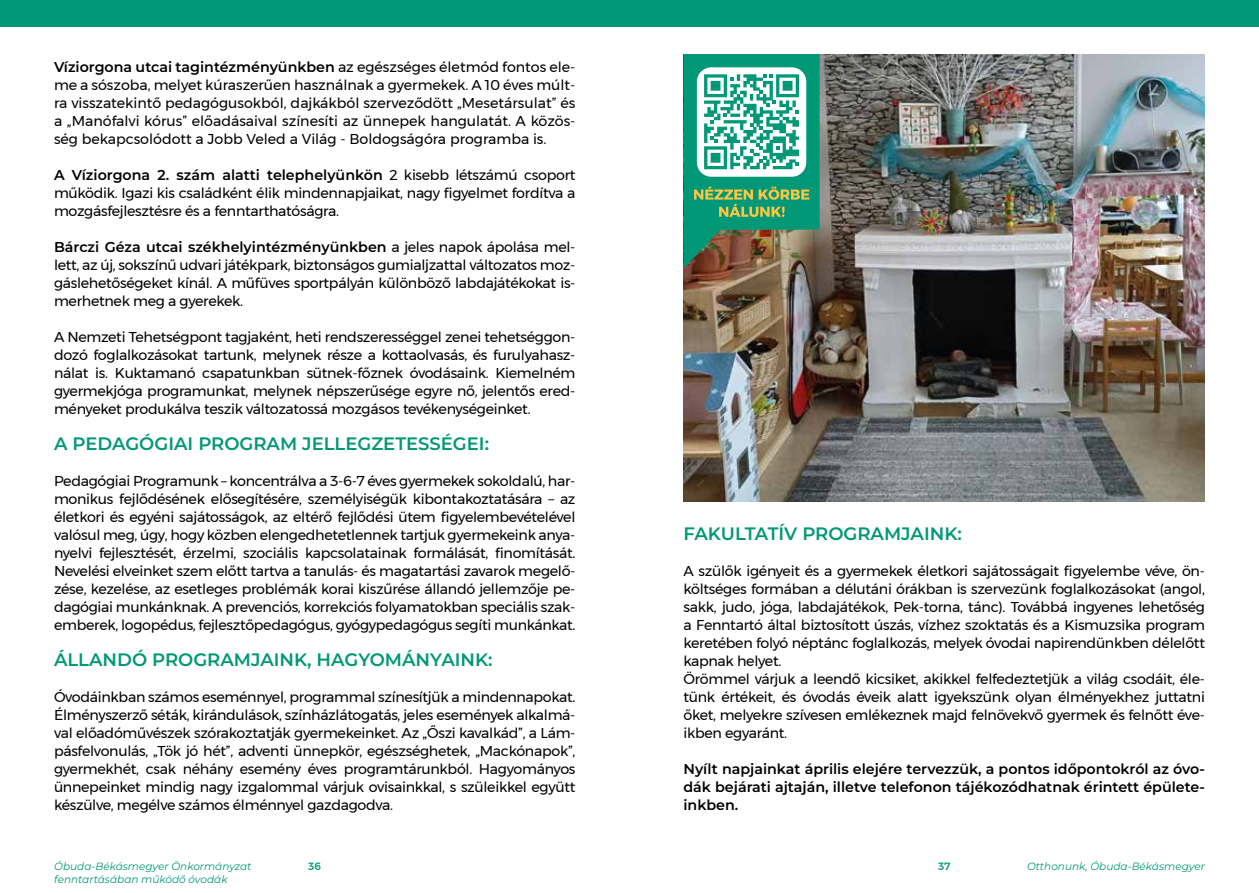
<style>
.page{position:relative;width:1259px;height:893px;background:#fff}
.page>*{position:absolute;margin:0;border:0;box-sizing:border-box;transform-origin:0 0}
.t1{font:100 18px "Montserrat";color:#009877}
.t2{font:14.25px/18px "Montserrat";letter-spacing:-.02em;color:#000;text-align:justify}
.t3{font:100 14.25px/18px "Montserrat";color:#000;text-align:justify}
.t4{font:italic 100 10.5px "Montserrat";color:#009877}
.t5{font:500 10.5px "Montserrat";color:#009877}
.s1{font-weight:100}
</style>
<div class="page">
<div style="left:0;top:0;width:1259px;height:26px;background:#009877"></div>
<img style="left:683px;top:54px;width:522px;height:448px">
<svg style="left:683px;top:54px;width:136px;height:215px"></svg>
<p class="t2" style="left:54px;top:58px;width:523px"><span class="s1">Víziorgona utcai tagintézményünkben</span> az egészséges életmód fontos ele&shy;me a sószoba, melyet kúraszerűen használnak a gyermekek. A 10 éves múlt&shy;ra visszatekintő pedagógusokból, dajkákból szerveződött „Mesetársulat” és a „Manófalvi kórus” előadásaival színesíti az ünnepek hangulatát. A közös&shy;ség bekapcsolódott a Jobb Veled a Világ - Boldogságóra programba is.</p>
<p class="t2" style="left:54px;top:166px;width:523px"><span class="s1">A Víziorgona 2. szám alatti telephelyünkön</span> 2 kisebb létszámú csoport működik. Igazi kis családként élik mindennapjaikat, nagy figyelmet fordítva a mozgásfejlesztésre és a fenntarthatóságra.</p>
<p class="t2" style="left:54px;top:238px;width:523px"><span class="s1">Bárczi Géza utcai székhelyintézményünkben</span> a jeles napok ápolása mel&shy;lett, az új, sokszínű udvari játékpark, biztonságos gumialjzattal változatos moz&shy;gáslehetőségeket kínál. A műfüves sportpályán különböző labdajátékokat is&shy;merhetnek meg a gyerekek.</p>
<p class="t2" style="left:54px;top:328px;width:523px">A Nemzeti Tehetségpont tagjaként, heti rendszerességgel zenei tehetséggon&shy;dozó foglalkozásokat tartunk, melynek része a kottaolvasás, és furulyahasz&shy;nálat is. Kuktamanó csapatunkban sütnek-főznek óvodásaink. Kiemelném gyermekjóga programunkat, melynek népszerűsége egyre nő, jelentős ered&shy;ményeket produkálva teszik változatossá mozgásos tevékenységeinket.</p>
<p class="t1" style="left:54px;top:432px;width:436px">A PEDAGÓGIAI PROGRAM JELLEGZETESSÉGEI:</p>
<p class="t2" style="left:54px;top:472px;width:523px">Pedagógiai Programunk – koncentrálva a 3-6-7 éves gyermekek sokoldalú, har&shy;monikus fejlődésének elősegítésére, személyiségük kibontakoztatására – az életkori és egyéni sajátosságok, az eltérő fejlődési ütem figyelembevételével valósul meg, úgy, hogy közben elengedhetetlennek tartjuk gyermekeink anya&shy;nyelvi fejlesztését, érzelmi, szociális kapcsolatainak formálását, finomítását.<br>Nevelési elveinket szem előtt tartva a tanulás- és magatartási zavarok megelő&shy;zése, kezelése, az esetleges problémák korai kiszűrése állandó jellemzője pe&shy;dagógiai munkánknak. A prevenciós, korrekciós folyamatokban speciális szak&shy;emberek, logopédus, fejlesztőpedagógus, gyógypedagógus segíti munkánkat.</p>
<p class="t1" style="left:54px;top:648px;width:440px">ÁLLANDÓ PROGRAMJAINK, HAGYOMÁNYAINK:</p>
<p class="t2" style="left:54px;top:688px;width:523px">Óvodáinkban számos eseménnyel, programmal színesítjük a mindennapokat.<br>Élményszerző séták, kirándulások, színházlátogatás, jeles események alkalmá&shy;val előadóművészek szórakoztatják gyermekeinket. Az „Őszi kavalkád”, a Lám&shy;pásfelvonulás, „Tök jó hét”, adventi ünnepkör, egészséghetek, „Mackónapok”, gyermekhét, csak néhány esemény éves programtárunkból. Hagyományos ünnepeinket mindig nagy izgalommal várjuk ovisainkkal, s szüleikkel együtt készülve, megélve számos élménnyel gazdagodva.</p>
<p class="t1" style="left:683px;top:522px;width:280px">FAKULTATÍV PROGRAMJAINK:</p>
<p class="t2" style="left:683px;top:562px;width:523px;text-align:left">A szülők igényeit és a gyermekek életkori sajátosságait figyelembe véve, ön&shy;költséges formában a délutáni órákban is szervezünk foglalkozásokat (angol, sakk, judo, jóga, labdajátékok, Pek-torna, tánc). Továbbá ingyenes lehetőség a Fenntartó által biztosított úszás, vízhez szoktatás és a Kismuzsika program keretében folyó néptánc foglalkozás, melyek óvodai napirendünkben délelőtt kapnak helyet.<br>Örömmel várjuk a leendő kicsiket, akikkel felfedeztetjük a világ csodáit, éle&shy;tünk értékeit, és óvodás éveik alatt igyekszünk olyan élményekhez juttatni őket, melyekre szívesen emlékeznek majd felnövekvő gyermek és felnőtt éve&shy;ikben egyaránt.</p>
<p class="t3" style="left:683px;top:760px;width:523px">Nyílt napjainkat április elejére tervezzük, a pontos időpontokról az óvo&shy;dák bejárati ajtaján, illetve telefonon tájékozódhatnak érintett épülete&shy;inkben.</p>
<p class="t4" style="left:54px;top:859px;width:199px">Óbuda-Békásmegyer Önkormányzat</p>
<p class="t5" style="left:308px;top:858px;width:14px">36</p>
<p class="t5" style="left:938px;top:858px;width:14px">37</p>
<p class="t4" style="left:1027px;top:859px;width:179px">Otthonunk, Óbuda-Békásmegyer</p>
<p class="t4" style="left:54px;top:872px;width:175px">fenntartásában működő óvodák</p>
</div>
